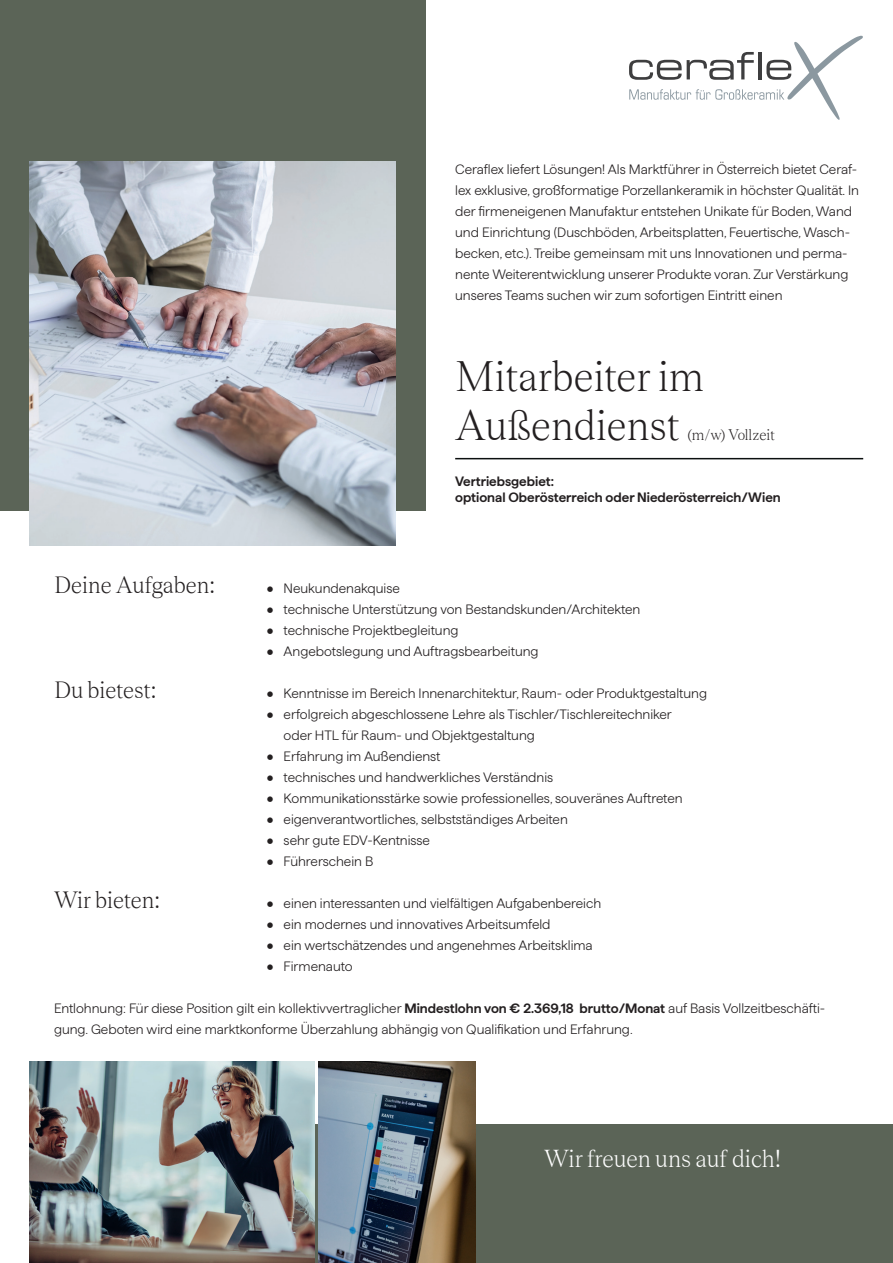
<style>
.page{position:relative;width:893px;height:1263px;background:#fff}
.page>*{position:absolute;margin:0;border:0;box-sizing:border-box;transform-origin:0 0}
.t1{font:300 43.35px/48.3px "Teodor";color:#231f20}
.t2{font:300 25.05px "Teodor";color:#fff}
.t3{font:300 24px "Teodor";color:#231f20}
.t4{font:300 15.6px "Teodor";color:#231f20}
.t5{font:300 13.5px/21px "Haffer SQ";color:#231f20}
.t6{font:600 13.5px/16.2px "Haffer";color:#231f20}
.s1{font-family:"Haffer";font-weight:600}
</style>
<div class="page">
<div style="left:146px;top:1125px;width:747px;height:138px;background:#5b6457"></div>
<div style="left:0;top:0;width:425px;height:510px;background:#5b6457"></div>
<img style="left:30px;top:162px;width:365px;height:383px">
<img style="left:319px;top:1061px;width:156px;height:202px">
<svg style="left:629px;top:36px;width:234px;height:84px"></svg>
<img style="left:30px;top:1061px;width:285px;height:202px">
<hr style="left:455px;top:458px;width:408px;height:1px;background:#0c1010">
<p class="t5" style="left:455px;top:157px;width:405px">Ceraflex liefert Lösungen! Als Marktführer in Österreich bietet Ceraf&shy;lex exklusive, großformatige Porzellankeramik in höchster Qualität. In der firmeneigenen Manufaktur entstehen Unikate für Boden, Wand und Einrichtung (Duschböden, Arbeitsplatten, Feuertische, Wasch&shy;becken, etc.). Treibe gemeinsam mit uns Innovationen und perma&shy;nente Weiterentwicklung unserer Produkte voran. Zur Verstärkung unseres Teams suchen wir zum sofortigen Eintritt einen</p>
<h1 class="t1" style="left:455px;top:350px;width:250px">Mitarbeiter im<br>Außendienst</h1>
<p class="t4" style="left:687px;top:423px;width:89px">(m/w) Vollzeit</p>
<p class="t6" style="left:455px;top:472px;width:327px">Vertriebsgebiet:<br>optional Oberösterreich oder Niederösterreich/Wien</p>
<h3 class="t3" style="left:54px;top:568px;width:163px">Deine Aufgaben:</h3>
<p class="t5" style="left:267px;top:577px;width:135px">• Neukundenakquise</p>
<p class="t5" style="left:267px;top:598px;width:375px">• technische Unterstützung von Bestandskunden/Architekten</p>
<p class="t5" style="left:267px;top:619px;width:193px">• technische Projektbegleitung</p>
<p class="t5" style="left:267px;top:640px;width:273px">• Angebotslegung und Auftragsbearbeitung</p>
<h3 class="t3" style="left:54px;top:673px;width:104px">Du bietest:</h3>
<p class="t5" style="left:267px;top:682px;width:442px">• Kenntnisse im Bereich Innenarchitektur, Raum- oder Produktgestaltung</p>
<p class="t5" style="left:284px;top:703px;width:390px;text-indent:-17px">• erfolgreich abgeschlossene Lehre als Tischler/Tischlereitechniker oder HTL für Raum- und Objektgestaltung</p>
<p class="t5" style="left:267px;top:745px;width:175px">• Erfahrung im Außendienst</p>
<p class="t5" style="left:267px;top:766px;width:288px">• technisches und handwerkliches Verständnis</p>
<p class="t5" style="left:267px;top:787px;width:417px">• Kommunikationsstärke sowie professionelles, souveränes Auftreten</p>
<p class="t5" style="left:267px;top:808px;width:303px">• eigenverantwortliches, selbstständiges Arbeiten</p>
<p class="t5" style="left:267px;top:829px;width:165px">• sehr gute EDV-Kentnisse</p>
<p class="t5" style="left:267px;top:850px;width:108px">• Führerschein B</p>
<h3 class="t3" style="left:54px;top:883px;width:108px">Wir bieten:</h3>
<p class="t5" style="left:267px;top:892px;width:336px">• einen interessanten und vielfältigen Aufgabenbereich</p>
<p class="t5" style="left:267px;top:913px;width:285px">• ein modernes und innovatives Arbeitsumfeld</p>
<p class="t5" style="left:267px;top:934px;width:328px">• ein wertschätzendes und angenehmes Arbeitsklima</p>
<p class="t5" style="left:267px;top:955px;width:88px">• Firmenauto</p>
<p class="t5" style="left:54px;top:997px;width:773px">Entlohnung: Für diese Position gilt ein kollektivvertraglicher <span class="s1">Mindestlohn von € 2.369,18 brutto/Monat</span> auf Basis Vollzeitbeschäfti&shy;gung. Geboten wird eine marktkonforme Überzahlung abhängig von Qualifikation und Erfahrung.</p>
<h2 class="t2" style="left:544px;top:1141px;width:238px">Wir freuen uns auf dich!</h2>
</div>
